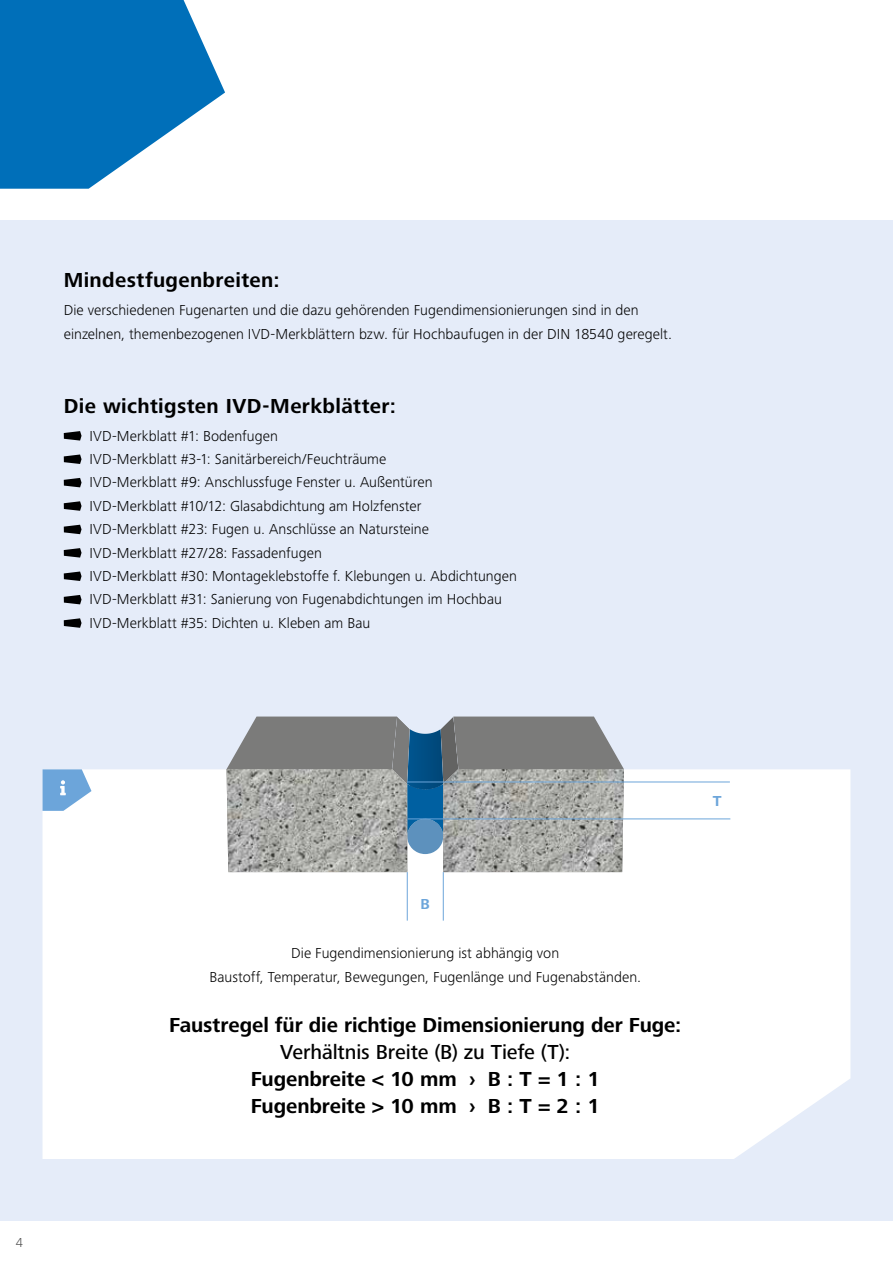
<style>
.page{position:relative;width:893px;height:1263px;background:#fff}
.page>*{position:absolute;margin:0;border:0;box-sizing:border-box;transform-origin:0 0}
.t1{font:700 21px/27px "Frutiger Next LTW1 G";color:#000}
.t2{font:500 21px "Frutiger Next LTW1 G";letter-spacing:-.005em;color:#000}
.t3{font:700 21px "Frutiger Next LTW1 G";letter-spacing:.02em;color:#000}
.t4{font:300 15px/23.4px "Frutiger Next LTW1 G";letter-spacing:.005em;color:#000}
.t5{font:700 15px "Frutiger Next LTW1 G";color:#6ca5da}
.t6{font:300 13.5px "Frutiger Next LTW1 G";color:#565656}
</style>
<div class="page">
<div style="left:0;top:220px;width:893px;height:1000px;background:#e5ecf9"></div>
<div style="left:43px;top:769px;width:807px;height:390px;background:#fff"></div>
<svg style="left:0;top:0;width:225px;height:189px"></svg>
<svg style="left:43px;top:769px;width:48px;height:42px;background:#8cb8e2"></svg>
<svg style="left:227px;top:716px;width:397px;height:156px;background:#93999b"></svg>
<hr style="left:408px;top:818px;width:322px;height:1px;background:#6ca5da">
<hr style="left:407px;top:782px;width:323px;height:1px;background:#6ca5da">
<hr style="left:407px;top:872px;width:1px;height:48px;background:#6ca5da">
<hr style="left:443px;top:872px;width:1px;height:48px;background:#6ca5da">
<svg style="left:64px;top:431px;width:18px;height:10px"></svg>
<svg style="left:64px;top:454px;width:18px;height:10px"></svg>
<svg style="left:64px;top:478px;width:18px;height:9px"></svg>
<svg style="left:64px;top:501px;width:18px;height:10px"></svg>
<svg style="left:64px;top:525px;width:18px;height:9px"></svg>
<svg style="left:64px;top:548px;width:18px;height:10px"></svg>
<svg style="left:64px;top:571px;width:18px;height:10px"></svg>
<svg style="left:64px;top:595px;width:18px;height:9px"></svg>
<svg style="left:64px;top:618px;width:18px;height:10px"></svg>
<h1 class="t1" style="left:64px;top:267px;width:217px">Mindestfugenbreiten:</h1>
<p class="t4" style="left:64px;top:298px;width:610px">Die verschiedenen Fugenarten und die dazu gehörenden Fugendimensionierungen sind in den einzelnen, themenbezogenen IVD-Merkblättern bzw. für Hochbaufugen in der DIN 18540 geregelt.</p>
<h1 class="t3" style="left:64px;top:394px;width:334px">Die wichtigsten IVD-Merkblätter:</h1>
<p class="t4" style="left:89px;top:424px;width:429px">IVD-Merkblatt #1: Bodenfugen<br>IVD-Merkblatt #3-1: Sanitärbereich/Feuchträume<br>IVD-Merkblatt #9: Anschlussfuge Fenster u. Außentüren IVD-Merkblatt #10/12: Glasabdichtung am Holzfenster<br>IVD-Merkblatt #23: Fugen u. Anschlüsse an Natursteine IVD-Merkblatt #27/28: Fassadenfugen<br>IVD-Merkblatt #30: Montageklebstoffe f. Klebungen u. Abdichtungen IVD-Merkblatt #31: Sanierung von Fugenabdichtungen im Hochbau IVD-Merkblatt #35: Dichten u. Kleben am Bau</p>
<p class="t6" style="left:16px;top:1235px;width:9px">4</p>
<p class="t5" style="left:713px;top:792px;width:10px">T</p>
<p class="t5" style="left:421px;top:896px;width:11px">B</p>
<p class="t4" style="left:209px;top:941px;width:433px;text-align:center">Die Fugendimensionierung ist abhängig von<br>Baustoff, Temperatur, Bewegungen, Fugenlänge und Fugenabständen.</p>
<h1 class="t1" style="left:169px;top:1012px;width:513px">Faustregel für die richtige Dimensionierung der Fuge:</h1>
<h1 class="t2" style="left:280px;top:1040px;width:292px">Verhältnis Breite (B) zu Tiefe (T):</h1>
<h1 class="t1" style="left:251px;top:1066px;width:350px">Fugenbreite &lt; 10 mm › B : T = 1 : 1<br>Fugenbreite &gt; 10 mm › B : T = 2 : 1</h1>
</div>
